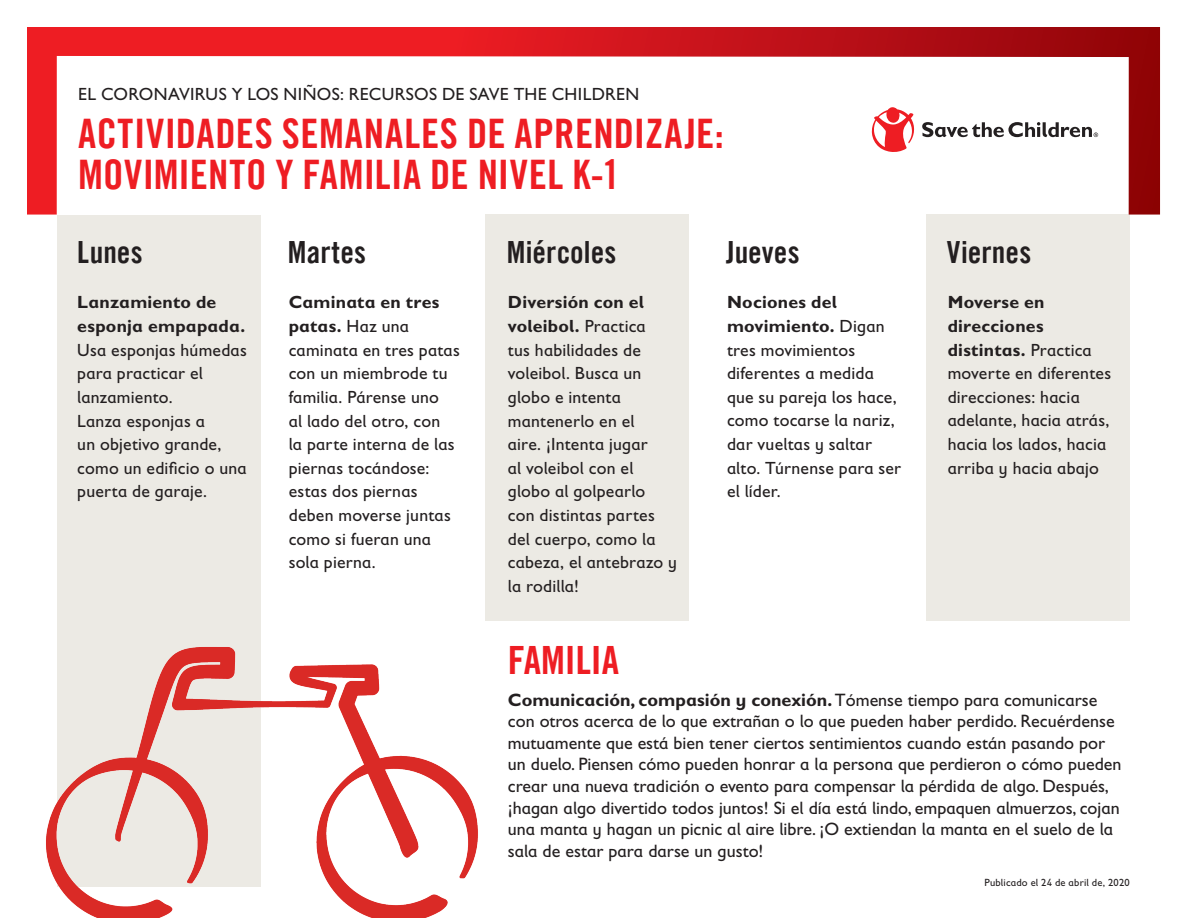
<style>
.page{position:relative;width:1188px;height:918px;background:#fff}
.page>*{position:absolute;margin:0;border:0;box-sizing:border-box;transform-origin:0 0}
.t1{font:40.8px/40.8px "Trade Gothic LT Com Bd Cn 20";letter-spacing:.01em;color:#ee1d23}
.t2{font:39px "Trade Gothic LT Com Bd Cn 20";color:#ee1d23}
.t3{font:30.6px "Trade Gothic LT Com Bd Cn 20";letter-spacing:.005em;color:#231f20}
.t4{font:18px/21.6px "Gill Sans Infant Std";color:#231f20}
.t5{font:17.7px/23.5px "Gill Sans Infant Std";letter-spacing:.01em;color:#231f20}
.t6{font:700 17.7px/23.5px "Gill Sans Infant Std";letter-spacing:.01em;color:#231f20}
.t7{font:10.5px "Gill Sans Infant Std";letter-spacing:.02em;color:#231f20}
.s1{font-weight:700}
</style>
<div class="page">
<div style="left:58px;top:215px;width:203px;height:671px;background:#eceae4"></div>
<div style="left:485px;top:215px;width:203px;height:406px;background:#eceae4"></div>
<div style="left:926px;top:215px;width:203px;height:406px;background:#eceae4"></div>
<svg style="left:27px;top:27px;width:1133px;height:188px"></svg>
<svg style="left:871px;top:107px;width:45px;height:46px"></svg>
<svg style="left:922px;top:122px;width:176px;height:15px"></svg>
<img style="left:46px;top:544px;width:432px;height:374px">
<p class="t5" style="left:78px;top:83px;width:563px">EL CORONAVIRUS Y LOS NIÑOS: RECURSOS DE SAVE THE CHILDREN</p>
<h1 class="t1" style="left:78px;top:113px;width:647px">ACTIVIDADES SEMANALES DE APRENDIZAJE:<br>MOVIMIENTO Y FAMILIA DE NIVEL K-1</h1>
<h3 class="t3" style="left:77px;top:233px;width:67px">Lunes</h3>
<h3 class="t3" style="left:288px;top:233px;width:80px">Martes</h3>
<h3 class="t3" style="left:507px;top:233px;width:111px">Miércoles</h3>
<h3 class="t3" style="left:726px;top:233px;width:75px">Jueves</h3>
<h3 class="t3" style="left:947px;top:233px;width:86px">Viernes</h3>
<p class="t6" style="left:77px;top:291px;width:170px">Lanzamiento de esponja empapada.</p>
<p class="t5" style="left:77px;top:338px;width:171px">Usa esponjas húmedas para practicar el lanzamiento.<br>Lanza esponjas a<br>un objetivo grande, como un edificio o una puerta de garaje.</p>
<p class="t5" style="left:289px;top:291px;width:173px"><span class="s1">Caminata en tres patas.</span> Haz una caminata en tres patas con un miembrode tu familia. Párense uno<br>al lado del otro, con<br>la parte interna de las piernas tocándose: estas dos piernas deben moverse juntas como si fueran una sola pierna.</p>
<p class="t5" style="left:727px;top:291px;width:176px"><span class="s1">Nociones del movimiento.</span> Digan tres movimientos diferentes a medida que su pareja los hace, como tocarse la nariz, dar vueltas y saltar alto. Túrnense para ser el líder.</p>
<p class="t5" style="left:948px;top:290px;width:165px"><span class="s1">Moverse en direcciones distintas.</span> Practica moverte en diferentes direcciones: hacia adelante, hacia atrás, hacia los lados, hacia arriba y hacia abajo</p>
<p class="t5" style="left:508px;top:291px;width:171px"><span class="s1">Diversión con el voleibol.</span> Practica<br>tus habilidades de voleibol. Busca un globo e intenta mantenerlo en el<br>aire. ¡Intenta jugar<br>al voleibol con el globo al golpearlo<br>con distintas partes del cuerpo, como la cabeza, el antebrazo y la rodilla!</p>
<h2 class="t2" style="left:508px;top:637px;width:113px">FAMILIA</h2>
<p class="t4" style="left:508px;top:689px;width:615px"><span class="s1">Comunicación, compasión y conexión.</span> Tómense tiempo para comunicarse con otros acerca de lo que extrañan o lo que pueden haber perdido. Recuérdense mutuamente que está bien tener ciertos sentimientos cuando están pasando por un duelo. Piensen cómo pueden honrar a la persona que perdieron o cómo pueden crear una nueva tradición o evento para compensar la pérdida de algo. Después, ¡hagan algo divertido todos juntos! Si el día está lindo, empaquen almuerzos, cojan una manta y hagan un picnic al aire libre. ¡O extiendan la manta en el suelo de la sala de estar para darse un gusto!</p>
<p class="t7" style="left:984px;top:877px;width:147px">Publicado el 24 de abril de, 2020</p>
</div>
